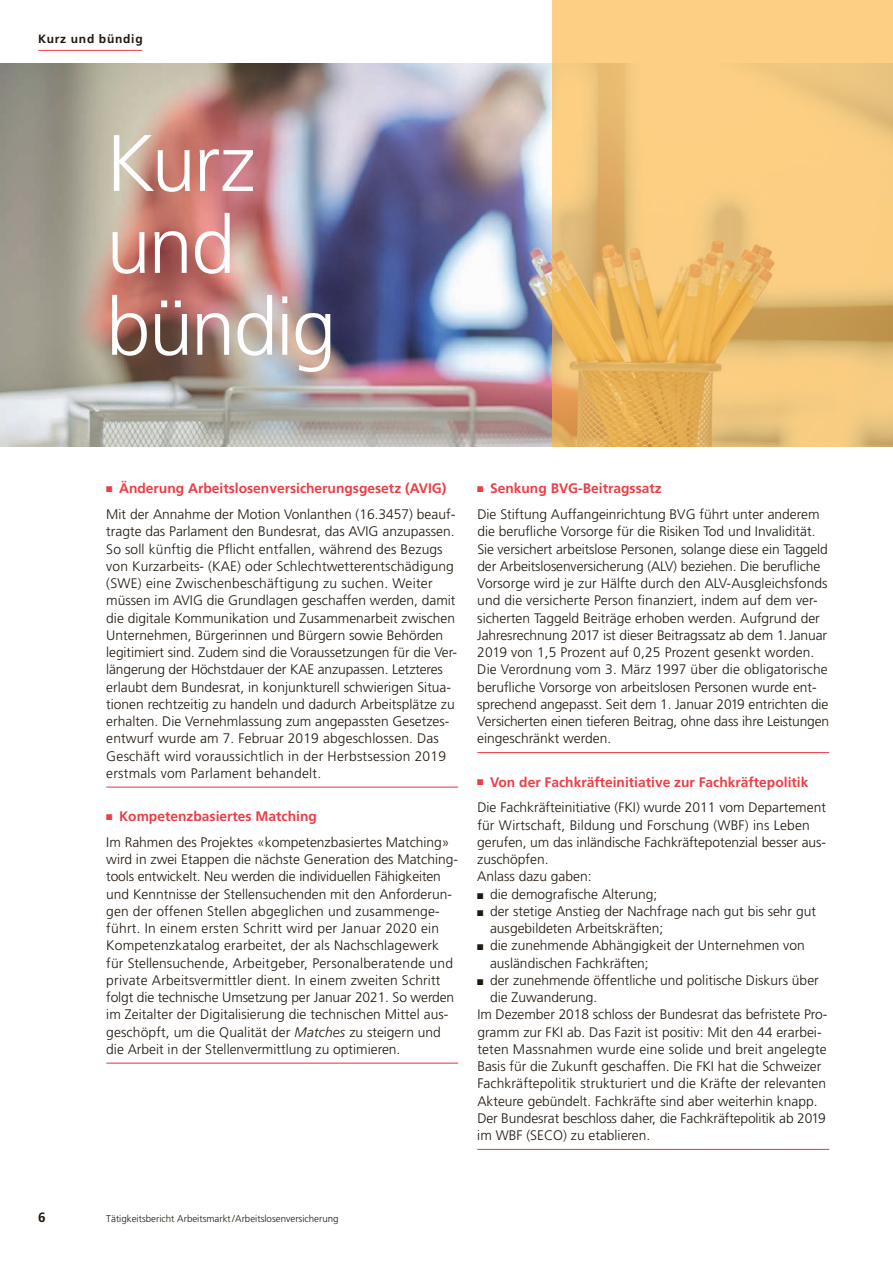
<style>
.page{position:relative;width:893px;height:1263px;background:#fff}
.page>*{position:absolute;margin:0;border:0;box-sizing:border-box;transform-origin:0 0}
.t1{font:300 79.95px/81.9px "Frutiger";letter-spacing:-.025em;color:#fff}
._02_headline_kleiner{font:300 13.8px/17.2px "Frutiger";color:#21180f}
.utit{font:300 13.8px/17.2px "Frutiger";color:#21180f}
.utit-2{font:700 13.8px "Frutiger";color:#ed3d46}
.t2{font:700 13.5px "Frutiger";color:#21180f}
._00_rubrik{font:700 12px "Frutiger";letter-spacing:.065em;color:#21180f}
.t3{font:300 9.75px "Frutiger";color:#21180f}
.s1{font-style:italic}
</style>
<div class="page">
<hr style="left:38px;top:50px;width:104px;height:1px;background:#ed3d46">
<img style="left:0;top:64px;width:553px;height:382px">
<hr style="left:106px;top:786px;width:352px;height:2px;background:#ed3d46">
<hr style="left:106px;top:1062px;width:352px;height:2px;background:#ed3d46">
<hr style="left:477px;top:752px;width:352px;height:1px;background:#ed3d46">
<hr style="left:477px;top:1149px;width:352px;height:1px;background:#ed3d46">
<svg style="left:553px;top:0;width:340px;height:446px;background:#f0c275"></svg>
<p class="_00_rubrik" style="left:38px;top:31px;width:106px">Kurz und bündig</p>
<p class="t1" style="left:106px;top:124px;width:231px">Kurz und bündig</p>
<p class="utit-2" style="left:106px;top:480px;width:342px">■ Änderung Arbeitslosenversicherungsgesetz (AVIG)</p>
<p class="_02_headline_kleiner" style="left:106px;top:506px;width:352px">Mit der Annahme der Motion Vonlanthen (16.3457) beauf&shy;tragte das Parlament den Bundesrat, das AVIG anzupassen.<br>So soll künftig die Pflicht entfallen, während des Bezugs von Kurzarbeits- (KAE) oder Schlechtwetterentschädigung (SWE) eine Zwischenbeschäftigung zu suchen. Weiter müssen im AVIG die Grundlagen geschaffen werden, damit die digitale Kommunikation und Zusammenarbeit zwischen Unternehmen, Bürgerinnen und Bürgern sowie Behörden legitimiert sind. Zudem sind die Voraussetzungen für die Ver&shy;längerung der Höchstdauer der KAE anzupassen. Letzteres erlaubt dem Bundesrat, in konjunkturell schwierigen Situa&shy;tionen rechtzeitig zu handeln und dadurch Arbeitsplätze zu erhalten. Die Vernehmlassung zum angepassten Gesetzes&shy;entwurf wurde am 7. Februar 2019 abgeschlossen. Das Geschäft wird voraussichtlich in der Herbstsession 2019 erstmals vom Parlament behandelt.</p>
<p class="utit-2" style="left:106px;top:808px;width:212px">■ Kompetenzbasiertes Matching</p>
<p class="utit" style="left:106px;top:834px;width:353px">Im Rahmen des Projektes «kompetenzbasiertes Matching» wird in zwei Etappen die nächste Generation des Matching&shy;tools entwickelt. Neu werden die individuellen Fähigkeiten und Kenntnisse der Stellensuchenden mit den Anforderun&shy;gen der offenen Stellen abgeglichen und zusammenge&shy;führt. In einem ersten Schritt wird per Januar 2020 ein Kompetenzkatalog erarbeitet, der als Nachschlagewerk für Stellensuchende, Arbeitgeber, Personalberatende und private Arbeitsvermittler dient. In einem zweiten Schritt folgt die technische Umsetzung per Januar 2021. So werden im Zeitalter der Digitalisierung die technischen Mittel aus-</p>
<p class="utit" style="left:106px;top:1023px;width:336px">geschöpft, um die Qualität der <span class="s1">Matches</span> zu steigern und die Arbeit in der Stellenvermittlung zu optimieren.</p>
<p class="utit-2" style="left:477px;top:480px;width:186px">■ Senkung BVG-Beitragssatz</p>
<p class="_02_headline_kleiner" style="left:477px;top:506px;width:353px">Die Stiftung Auffangeinrichtung BVG führt unter anderem die berufliche Vorsorge für die Risiken Tod und Invalidität.<br>Sie versichert arbeitslose Personen, solange diese ein Taggeld der Arbeitslosenversicherung (ALV) beziehen. Die berufliche Vorsorge wird je zur Hälfte durch den ALV-Ausgleichsfonds und die versicherte Person finanziert, indem auf dem ver&shy;sicherten Taggeld Beiträge erhoben werden. Aufgrund der Jahresrechnung 2017 ist dieser Beitragssatz ab dem 1. Januar 2019 von 1,5 Prozent auf 0,25 Prozent gesenkt worden.<br>Die Verordnung vom 3. März 1997 über die obligatorische berufliche Vorsorge von arbeitslosen Personen wurde ent&shy;sprechend angepasst. Seit dem 1. Januar 2019 entrichten die Versicherten einen tieferen Beitrag, ohne dass ihre Leistungen eingeschränkt werden.</p>
<p class="utit-2" style="left:477px;top:774px;width:333px">■ Von der Fachkräfteinitiative zur Fachkräftepolitik</p>
<p class="_02_headline_kleiner" style="left:477px;top:799px;width:350px">Die Fachkräfteinitiative (FKI) wurde 2011 vom Departement für Wirtschaft, Bildung und Forschung (WBF) ins Leben gerufen, um das inländische Fachkräftepotenzial besser aus&shy;zuschöpfen.</p>
<p class="_02_headline_kleiner" style="left:477px;top:868px;width:116px">Anlass dazu gaben:</p>
<p class="_02_headline_kleiner" style="left:477px;top:885px;width:181px">■ die demografische Alterung;</p>
<p class="_02_headline_kleiner" style="left:490px;top:903px;width:327px;text-indent:-13px">■ der stetige Anstieg der Nachfrage nach gut bis sehr gut ausgebildeten Arbeitskräften;</p>
<p class="_02_headline_kleiner" style="left:490px;top:937px;width:316px;text-indent:-13px">■ die zunehmende Abhängigkeit der Unternehmen von ausländischen Fachkräften;</p>
<p class="_02_headline_kleiner" style="left:490px;top:972px;width:330px;text-indent:-13px">■ der zunehmende öffentliche und politische Diskurs über die Zuwanderung.</p>
<p class="_02_headline_kleiner" style="left:477px;top:1006px;width:352px">Im Dezember 2018 schloss der Bundesrat das befristete Pro&shy;gramm zur FKI ab. Das Fazit ist positiv: Mit den 44 erarbei&shy;teten Massnahmen wurde eine solide und breit angelegte Basis für die Zukunft geschaffen. Die FKI hat die Schweizer Fachkräftepolitik strukturiert und die Kräfte der relevanten Akteure gebündelt. Fachkräfte sind aber weiterhin knapp.<br>Der Bundesrat beschloss daher, die Fachkräftepolitik ab 2019 im WBF (SECO) zu etablieren.</p>
<p class="t2" style="left:38px;top:1209px;width:9px">6</p>
<p class="t3" style="left:106px;top:1213px;width:234px">Tätigkeitsbericht Arbeitsmarkt/Arbeitslosenversicherung</p>
</div>
